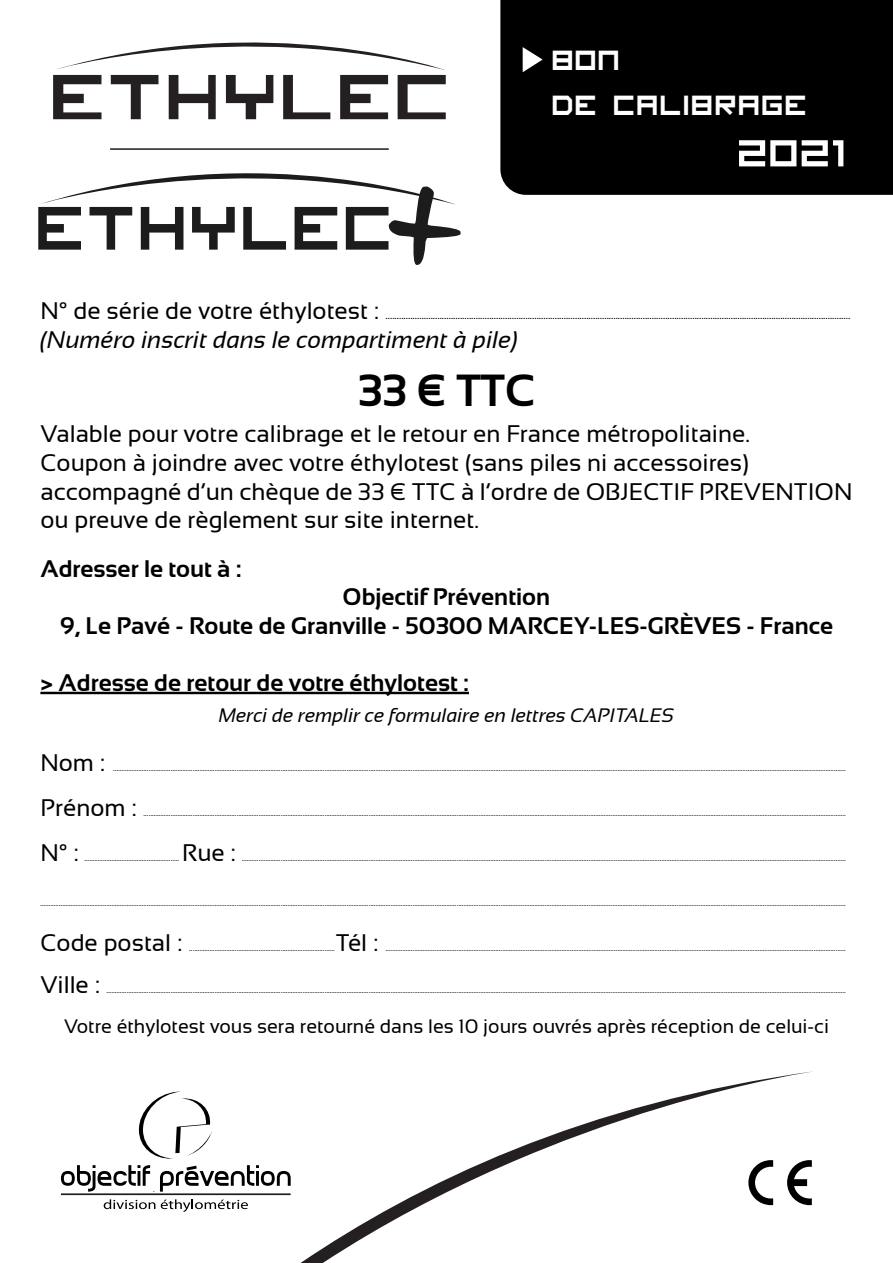
<style>
.page{position:relative;width:893px;height:1263px;background:#fff}
.page>*{position:absolute;margin:0;border:0;box-sizing:border-box;transform-origin:0 0}
.t1{font:51px "imagine font";color:#fff}
.t2{font:700 45px "Sansation";color:#000}
.t3{font:37.5px/45px "imagine font";letter-spacing:.01em;color:#fff}
.t4{font:24px/28.8px "Sansation";color:#000}
.t5{font:700 24px/28.8px "Sansation";color:#000;text-align:center}
.t6{font:italic 24px "Sansation";color:#000}
.t7{font:19.5px "Sansation";color:#000}
.t8{font:italic 19.5px "Sansation";color:#000}
.t9{font:12px "Sansation";color:#000}
.t10{font:9px "Sansation";color:#000}
.s1{font-size:24px}
</style>
<div class="page">
<div style="left:500px;top:0;width:393px;height:195px;background:#000"></div>
<svg style="left:53px;top:42px;width:393px;height:77px"></svg>
<svg style="left:38px;top:173px;width:423px;height:92px"></svg>
<hr style="left:110px;top:148px;width:279px;height:2px;background:#1c1c1c">
<svg style="left:523px;top:47px;width:20px;height:25px"></svg>
<hr style="left:40px;top:692px;width:429px;height:2px;background:#000">
<svg style="left:61px;top:1165px;width:93px;height:27px"></svg>
<svg style="left:160px;top:1165px;width:131px;height:26px"></svg>
<hr style="left:61px;top:1193px;width:230px;height:2px;background:#1c1c1c">
<svg style="left:104px;top:1199px;width:51px;height:10px"></svg>
<svg style="left:161px;top:1199px;width:87px;height:13px"></svg>
<svg style="left:139px;top:1091px;width:73px;height:68px"></svg>
<svg style="left:301px;top:1071px;width:512px;height:192px"></svg>
<svg style="left:748px;top:1160px;width:25px;height:45px"></svg>
<svg style="left:787px;top:1160px;width:25px;height:45px"></svg>
<h3 class="t3" style="left:551px;top:34px;width:258px">bon<br>de calibrage</h3>
<h1 class="t1" style="left:737px;top:122px;width:111px">2021</h1>
<p class="t9" style="left:40px;top:309px;width:811px"><span class="s1">N° de série de votre éthylotest :</span> ..............................................................................................................................................................................................................</p>
<h3 class="t6" style="left:40px;top:326px;width:479px">(Numéro inscrit dans le compartiment à pile)</h3>
<h2 class="t2" style="left:358px;top:366px;width:179px">33 € TTC</h2>
<p class="t4" style="left:40px;top:419px;width:814px">Valable pour votre calibrage et le retour en France métropolitaine.<br>Coupon à joindre avec votre éthylotest (sans piles ni accessoires) accompagné d’un chèque de 33 € TTC à l’ordre de OBJECTIF PREVENTION ou preuve de règlement sur site internet.</p>
<h3 class="t5" style="left:40px;top:554px;width:203px">Adresser le tout à :</h3>
<h3 class="t5" style="left:60px;top:583px;width:775px">Objectif Prévention<br>9, Le Pavé - Route de Granville - 50300 MARCEY-LES-GRÈVES - France</h3>
<h3 class="t5" style="left:40px;top:668px;width:430px">&gt; Adresse de retour de votre éthylotest :</h3>
<h3 class="t8" style="left:219px;top:705px;width:457px">Merci de remplir ce formulaire en lettres CAPITALES</h3>
<h3 class="t4" style="left:40px;top:748px;width:66px">Nom :</h3>
<p class="t10" style="left:113px;top:762px;width:734px">.................................................................................................................................................................................................................................................................................................................................................................................................................................................</p>
<h3 class="t4" style="left:40px;top:793px;width:98px">Prénom :</h3>
<p class="t10" style="left:144px;top:807px;width:704px">...............................................................................................................................................................................................................................................................................................................................................................................................................................</p>
<h3 class="t4" style="left:40px;top:838px;width:40px">N° :</h3>
<p class="t10" style="left:84px;top:853px;width:96px">........................................................</p>
<h3 class="t4" style="left:182px;top:838px;width:55px">Rue :</h3>
<p class="t10" style="left:242px;top:853px;width:606px">.....................................................................................................................................................................................................................................................................................................................................................................</p>
<p class="t10" style="left:40px;top:898px;width:807px">............................................................................................................................................................................................................................................................................................................................................................................................................................................................................................</p>
<h3 class="t4" style="left:40px;top:928px;width:143px">Code postal :</h3>
<h3 class="t4" style="left:336px;top:928px;width:44px">Tél :</h3>
<p class="t10" style="left:189px;top:943px;width:147px">......................................................................................</p>
<p class="t10" style="left:386px;top:943px;width:462px">................................................................................................................................................................................................................................................................................</p>
<h3 class="t4" style="left:40px;top:970px;width:61px">Ville :</h3>
<p class="t10" style="left:106px;top:985px;width:741px">.....................................................................................................................................................................................................................................................................................................................................................................................................................................................</p>
<h3 class="t7" style="left:64px;top:1015px;width:766px">Votre éthylotest vous sera retourné dans les 10 jours ouvrés après réception de celui-ci</h3>
</div>
